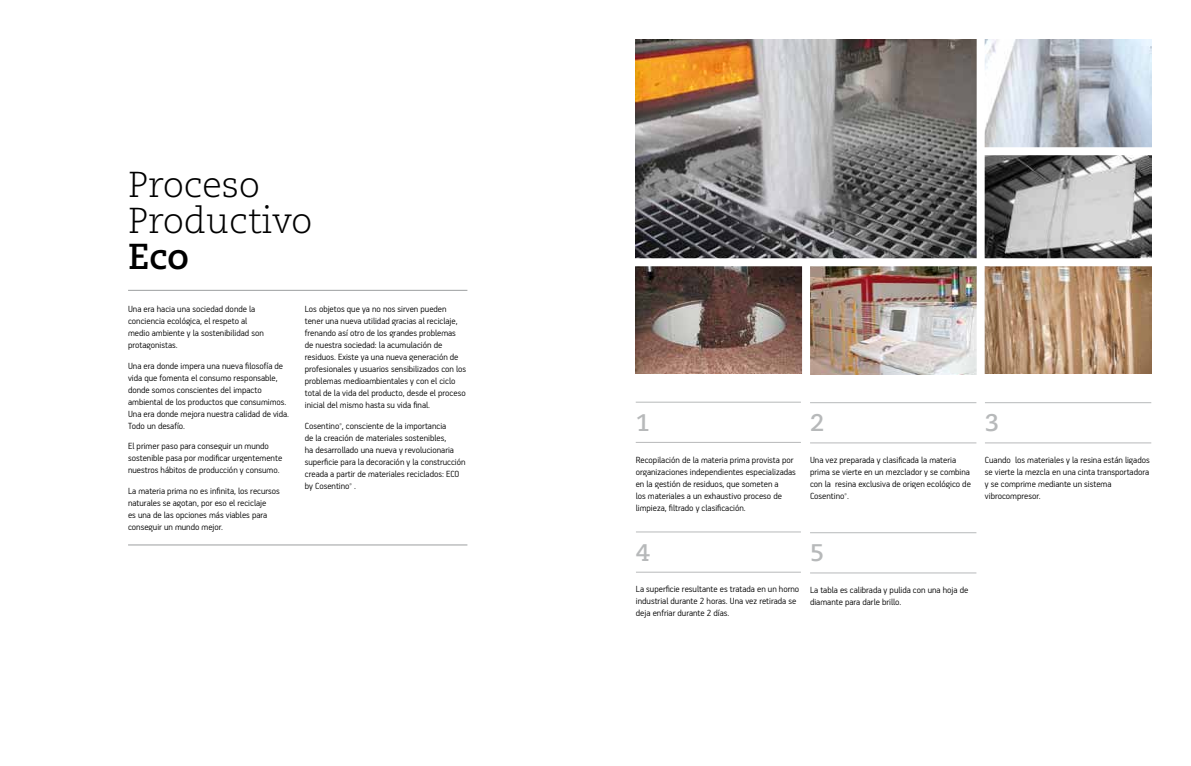
<style>
.page{position:relative;width:1191px;height:766px;background:#fff}
.page>*{position:absolute;margin:0;border:0;box-sizing:border-box;transform-origin:0 0}
.t1{font:300 36px/36px "Caecilia LT Std";color:#000}
.t2{font:700 36px "Caecilia LT Std";color:#000}
.t3{font:700 24px "Caecilia LT Std";color:#b7b9ba}
.t4{font:300 10px/12px "PF Handbook Pro";color:#000}
</style>
<div class="page">
<hr style="left:636px;top:402px;width:165px;height:1px;background:#b7b9ba">
<hr style="left:636px;top:442px;width:165px;height:1px;background:#b7b9ba">
<hr style="left:810px;top:402px;width:166px;height:1px;background:#b7b9ba">
<hr style="left:810px;top:442px;width:166px;height:1px;background:#b7b9ba">
<hr style="left:985px;top:402px;width:166px;height:1px;background:#b7b9ba">
<hr style="left:985px;top:442px;width:166px;height:1px;background:#b7b9ba">
<hr style="left:636px;top:531px;width:165px;height:1px;background:#b7b9ba">
<hr style="left:636px;top:571px;width:165px;height:1px;background:#b7b9ba">
<hr style="left:810px;top:532px;width:166px;height:1px;background:#b7b9ba">
<hr style="left:810px;top:572px;width:166px;height:1px;background:#b7b9ba">
<hr style="left:128px;top:290px;width:339px;height:1px;background:#9c9e9f">
<hr style="left:128px;top:544px;width:339px;height:1px;background:#9c9e9f">
<img style="left:635px;top:40px;width:516px;height:334px">
<div style="left:980px;top:147px;width:177px;height:8px;background:#fff"></div>
<div style="left:621px;top:258px;width:536px;height:8px;background:#fff"></div>
<div style="left:802px;top:262px;width:8px;height:120px;background:#fff"></div>
<div style="left:976px;top:34px;width:8px;height:348px;background:#fff"></div>
<h1 class="t1" style="left:128px;top:167px;width:186px">Proceso<br>Productivo</h1>
<h1 class="t2" style="left:128px;top:235px;width:62px">Eco</h1>
<p class="t4" style="left:128px;top:303px;width:137px">Una era hacia una sociedad donde la conciencia ecológica, el respeto al medio ambiente y la sostenibilidad son protagonistas.</p>
<p class="t4" style="left:128px;top:359px;width:163px">Una era donde impera una nueva filosofía de vida que fomenta el consumo responsable, donde somos conscientes del impacto ambiental de los productos que consumimos.<br>Una era donde mejora nuestra calidad de vida.<br>Todo un desafío.</p>
<p class="t4" style="left:128px;top:440px;width:156px">El primer paso para conseguir un mundo sostenible pasa por modificar urgentemente nuestros hábitos de producción y consumo.</p>
<p class="t4" style="left:128px;top:484px;width:153px">La materia prima no es infinita, los recursos naturales se agotan, por eso el reciclaje<br>es una de las opciones más viables para conseguir un mundo mejor.</p>
<p class="t4" style="left:305px;top:303px;width:163px">Los objetos que ya no nos sirven pueden tener una nueva utilidad gracias al reciclaje, frenando así otro de los grandes problemas de nuestra sociedad: la acumulación de residuos. Existe ya una nueva generación de profesionales y usuarios sensibilizados con los problemas medioambientales y con el ciclo total de la vida del producto, desde el proceso inicial del mismo hasta su vida final.</p>
<p class="t4" style="left:305px;top:419px;width:162px">Cosentino<sup>®</sup>, consciente de la importancia<br>de la creación de materiales sostenibles,<br>ha desarrollado una nueva y revolucionaria superficie para la decoración y la construcción creada a partir de materiales reciclados: ECO by Cosentino<sup>®</sup> .</p>
<h2 class="t3" style="left:636px;top:408px;width:16px">1</h2>
<p class="t4" style="left:636px;top:453px;width:162px">Recopilación de la materia prima provista por organizaciones independientes especializadas en la gestión de residuos, que someten a<br>los materiales a un exhaustivo proceso de limpieza, filtrado y clasificación.</p>
<h2 class="t3" style="left:810px;top:408px;width:16px">2</h2>
<p class="t4" style="left:810px;top:453px;width:162px">Una vez preparada y clasificada la materia prima se vierte en un mezclador y se combina con la resina exclusiva de origen ecológico de Cosentino<sup>®</sup>.</p>
<h2 class="t3" style="left:636px;top:538px;width:16px">4</h2>
<p class="t4" style="left:636px;top:582px;width:165px">La superficie resultante es tratada en un horno industrial durante 2 horas. Una vez retirada se deja enfriar durante 2 días.</p>
<h2 class="t3" style="left:810px;top:538px;width:16px">5</h2>
<p class="t4" style="left:810px;top:583px;width:160px">La tabla es calibrada y pulida con una hoja de diamante para darle brillo.</p>
<h2 class="t3" style="left:985px;top:408px;width:16px">3</h2>
<p class="t4" style="left:985px;top:453px;width:166px">Cuando los materiales y la resina están ligados se vierte la mezcla en una cinta transportadora y se comprime mediante un sistema vibrocompresor.</p>
</div>
